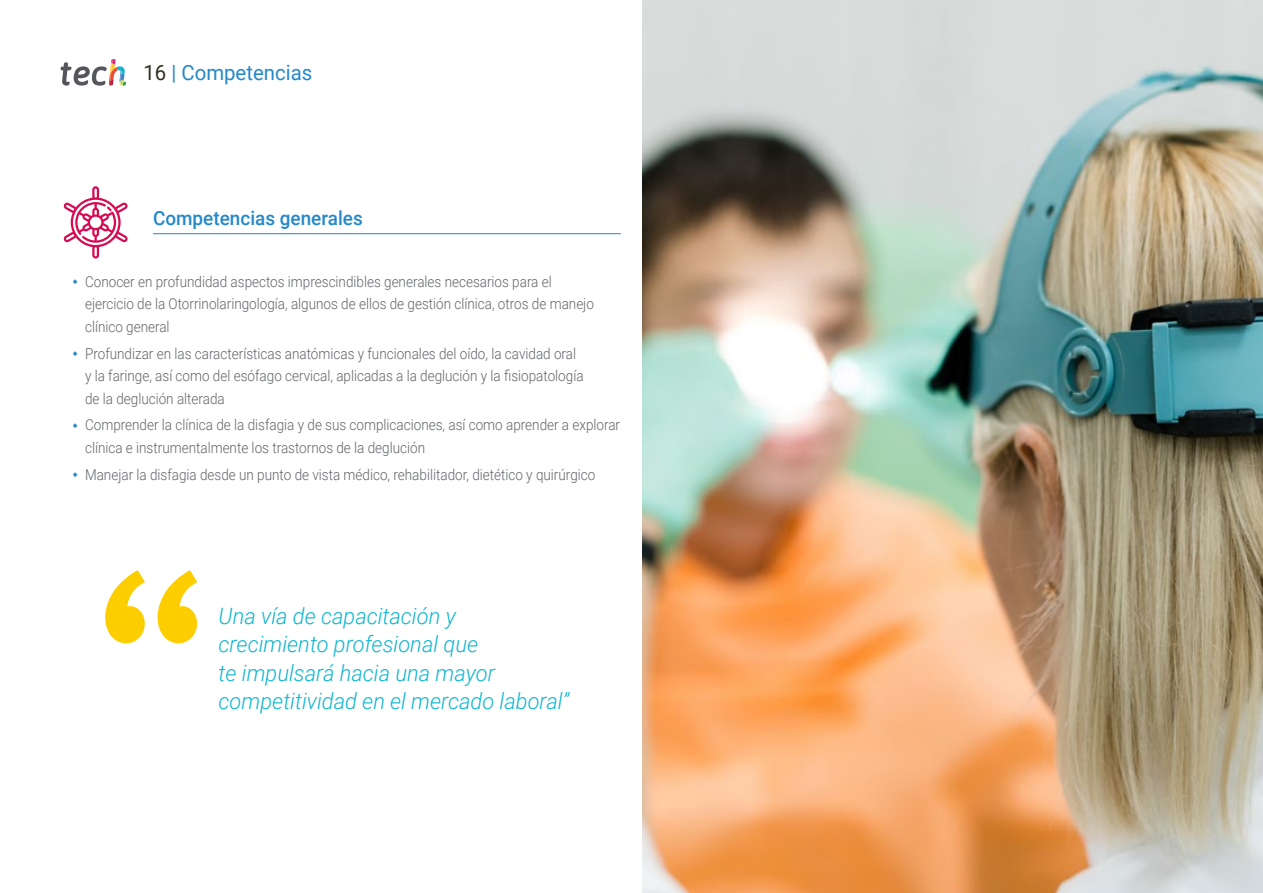
<style>
.page{position:relative;width:1263px;height:893px;background:#fff}
.page>*{position:absolute;margin:0;border:0;box-sizing:border-box;transform-origin:0 0}
.t1{font:italic 300 22.5px/28.5px "Roboto";color:#0fb6cf}
.t2{font:21px "Roboto";color:#2488c9}
.t3{font:500 19.5px "Roboto";color:#2488c9}
.t4{font:300 15px/22.5px "Roboto";color:#61646a;scale:.9 1}
.s1{color:#312e20}
</style>
<div class="page">
<hr style="left:153px;top:233px;width:468px;height:1px;background:#2488c9">
<svg style="left:63px;top:186px;width:65px;height:73px"></svg>
<svg style="left:61px;top:59px;width:65px;height:27px"></svg>
<img style="left:642px;top:0;width:621px;height:893px">
<svg style="left:105px;top:570px;width:92px;height:73px"></svg>
<h2 class="t2" style="left:144px;top:57px;width:170px"><span class="s1">16</span> | Competencias</h2>
<h3 class="t3" style="left:153px;top:205px;width:211px">Competencias generales</h3>
<p class="t4" style="left:85px;top:270px;width:567px">Conocer en profundidad aspectos imprescindibles generales necesarios para el ejercicio de la Otorrinolaringología, algunos de ellos de gestión clínica, otros de manejo clínico general</p>
<p class="t4" style="left:85px;top:341px;width:555px">Profundizar en las características anatómicas y funcionales del oído, la cavidad oral y la faringe, así como del esófago cervical, aplicadas a la deglución y la fisiopatología de la deglución alterada</p>
<p class="t4" style="left:85px;top:413px;width:596px">Comprender la clínica de la disfagia y de sus complicaciones, así como aprender a explorar clínica e instrumentalmente los trastornos de la deglución</p>
<p class="t4" style="left:85px;top:462px;width:568px">Manejar la disfagia desde un punto de vista médico, rehabilitador, dietético y quirúrgico</p>
<h1 class="t1" style="left:219px;top:600px;width:352px">Una vía de capacitación y crecimiento profesional que<br>te impulsará hacia una mayor competitividad en el mercado laboral”</h1>
</div>
